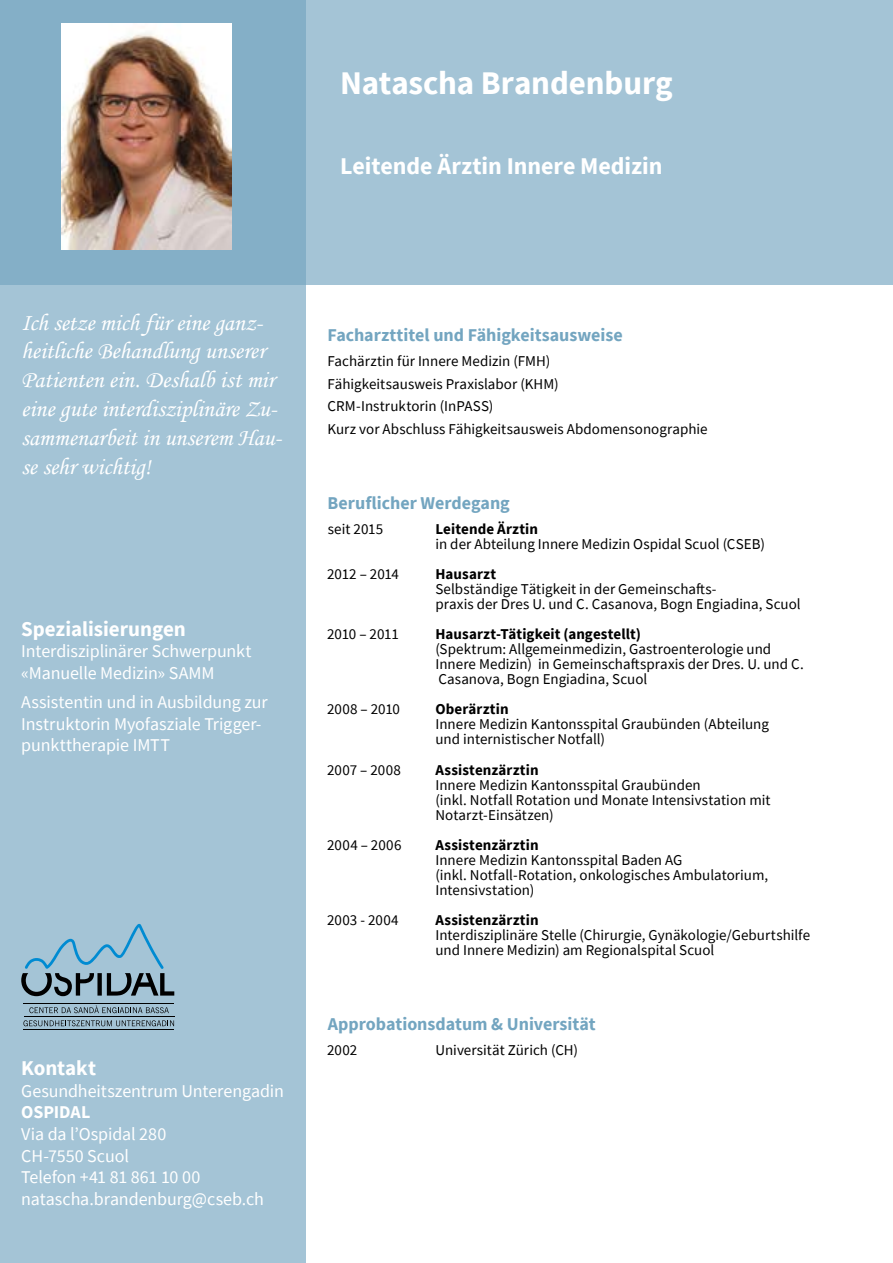
<style>
.page{position:relative;width:893px;height:1263px;background:#fff}
.page>*{position:absolute;margin:0;border:0;box-sizing:border-box;transform-origin:0 0}
.t1{font:700 33px "Source Sans Pro";letter-spacing:-.005em;color:#fff}
.t2{font:24px/28.8px "Monotype Corsiva";color:#fff}
.t3{font:700 24px "Source Sans Pro";color:#fff}
.t4{font:700 21px "Source Sans Pro";color:#fff}
.t5{font:18px/21.6px "Source Sans Pro";letter-spacing:-.005em;color:#fff}
.t6{font:700 18px "Source Sans Pro";color:#73a5c0}
.t7{font:700 18px "Source Sans Pro";letter-spacing:-.005em;color:#fff}
.t8{font:15px/15px "Source Sans Pro";color:#000}
.t9{font:700 15px "Source Sans Pro";letter-spacing:.01em;color:#000}
.t10{font:15px "Source Sans Pro";letter-spacing:.025em;color:#000}
</style>
<div class="page">
<div style="left:0;top:0;width:893px;height:285px;background:#a4c4d6"></div>
<svg style="left:0;top:0;width:306px;height:1263px;background:#9fc0d3"></svg>
<svg style="left:21px;top:924px;width:153px;height:72px;background:#86a9bc"></svg>
<svg style="left:29px;top:1005px;width:140px;height:8px"></svg>
<svg style="left:23px;top:1020px;width:151px;height:6px"></svg>
<hr style="left:24px;top:1003px;width:150px;height:1px;background:#000">
<hr style="left:24px;top:1030px;width:150px;height:1px;background:#000">
<hr style="left:24px;top:1016px;width:150px;height:1px;background:#000">
<img style="left:62px;top:23px;width:170px;height:226px">
<h1 class="t1" style="left:340px;top:61px;width:334px">Natascha Brandenburg</h1>
<h2 class="t3" style="left:340px;top:150px;width:324px">Leitende Ärztin Innere Medizin</h2>
<h2 class="t2" style="left:21px;top:308px;width:263px">Ich setze mich für eine ganz&shy;heitliche Behandlung unserer<br>Patienten ein. Deshalb ist mir eine gute interdisziplinäre Zu&shy;sammenarbeit in unserem Hau&shy;se sehr wichtig!</h2>
<h3 class="t4" style="left:21px;top:614px;width:166px">Spezialisierungen</h3>
<p class="t5" style="left:21px;top:640px;width:232px">Interdisziplinärer Schwerpunkt «Manuelle Medizin» SAMM</p>
<p class="t5" style="left:21px;top:691px;width:248px">Assistentin und in Ausbildung zur<br>Instruktorin Myofasziale Trigger&shy;punkttherapie IMTT</p>
<h3 class="t4" style="left:21px;top:1054px;width:76px">Kontakt</h3>
<p class="t5" style="left:21px;top:1080px;width:264px">Gesundheitszentrum Unterengadin</p>
<p class="t7" style="left:21px;top:1100px;width:71px">OSPIDAL</p>
<p class="t5" style="left:21px;top:1123px;width:244px">Via da l’Ospidal 280<br>CH-7550 Scuol<br>Telefon +41 81 861 10 00 natascha.brandenburg@cseb.ch</p>
<p class="t6" style="left:328px;top:323px;width:297px">Facharzttitel und Fähigkeitsausweise</p>
<p class="t8" style="left:328px;top:350px;width:382px;line-height:22.5px">Fachärztin für Innere Medizin (FMH)<br>Fähigkeitsausweis Praxislabor (KHM)<br>CRM-Instruktorin (InPASS)<br>Kurz vor Abschluss Fähigkeitsausweis Abdomensonographie</p>
<p class="t6" style="left:328px;top:491px;width:184px">Beruflicher Werdegang</p>
<p class="t8" style="left:328px;top:522px;width:57px">seit 2015</p>
<p class="t9" style="left:435px;top:519px;width:104px">Leitende Ärztin</p>
<p class="t8" style="left:435px;top:537px;width:331px">in der Abteilung Innere Medizin Ospidal Scuol (CSEB)</p>
<p class="t8" style="left:327px;top:567px;width:73px">2012 – 2014</p>
<p class="t9" style="left:435px;top:564px;width:62px">Hausarzt</p>
<p class="t8" style="left:435px;top:582px;width:367px">Selbständige Tätigkeit in der Gemeinschafts-<br>praxis der Dres U. und C. Casanova, Bogn Engiadina, Scuol</p>
<p class="t8" style="left:327px;top:627px;width:73px">2010 – 2011</p>
<p class="t9" style="left:435px;top:624px;width:207px">Hausarzt-Tätigkeit (angestellt)</p>
<p class="t8" style="left:435px;top:642px;width:370px">(Spektrum: Allgemeinmedizin, Gastroenterologie und<br>Innere Medizin) in Gemeinschaftspraxis der Dres. U. und C.<br>Casanova, Bogn Engiadina, Scuol</p>
<p class="t8" style="left:327px;top:702px;width:74px">2008 – 2010</p>
<p class="t9" style="left:435px;top:699px;width:75px">Oberärztin</p>
<p class="t8" style="left:435px;top:717px;width:335px">Innere Medizin Kantonsspital Graubünden (Abteilung und internistischer Notfall)</p>
<p class="t8" style="left:327px;top:762px;width:75px">2007 – 2008</p>
<p class="t9" style="left:435px;top:759px;width:105px">Assistenzärztin</p>
<p class="t8" style="left:435px;top:777px;width:337px">Innere Medizin Kantonsspital Graubünden<br>(inkl. Notfall Rotation und Monate Intensivstation mit<br>Notarzt-Einsätzen)</p>
<p class="t10" style="left:327px;top:835px;width:76px">2004 – 2006</p>
<p class="t9" style="left:435px;top:834px;width:105px">Assistenzärztin</p>
<p class="t8" style="left:435px;top:852px;width:334px">Innere Medizin Kantonsspital Baden AG<br>(inkl. Notfall-Rotation, onkologisches Ambulatorium,<br>Intensivstation)</p>
<p class="t8" style="left:327px;top:912px;width:73px">2003 - 2004</p>
<p class="t9" style="left:435px;top:909px;width:105px">Assistenzärztin</p>
<p class="t8" style="left:435px;top:927px;width:376px">Interdisziplinäre Stelle (Chirurgie, Gynäkologie/Geburtshilfe und Innere Medizin) am Regionalspital Scuol</p>
<p class="t6" style="left:328px;top:1011px;width:269px">Approbationsdatum &amp; Universität</p>
<p class="t8" style="left:327px;top:1042px;width:32px">2002</p>
<p class="t8" style="left:435px;top:1042px;width:144px">Universität Zürich (CH)</p>
</div>
